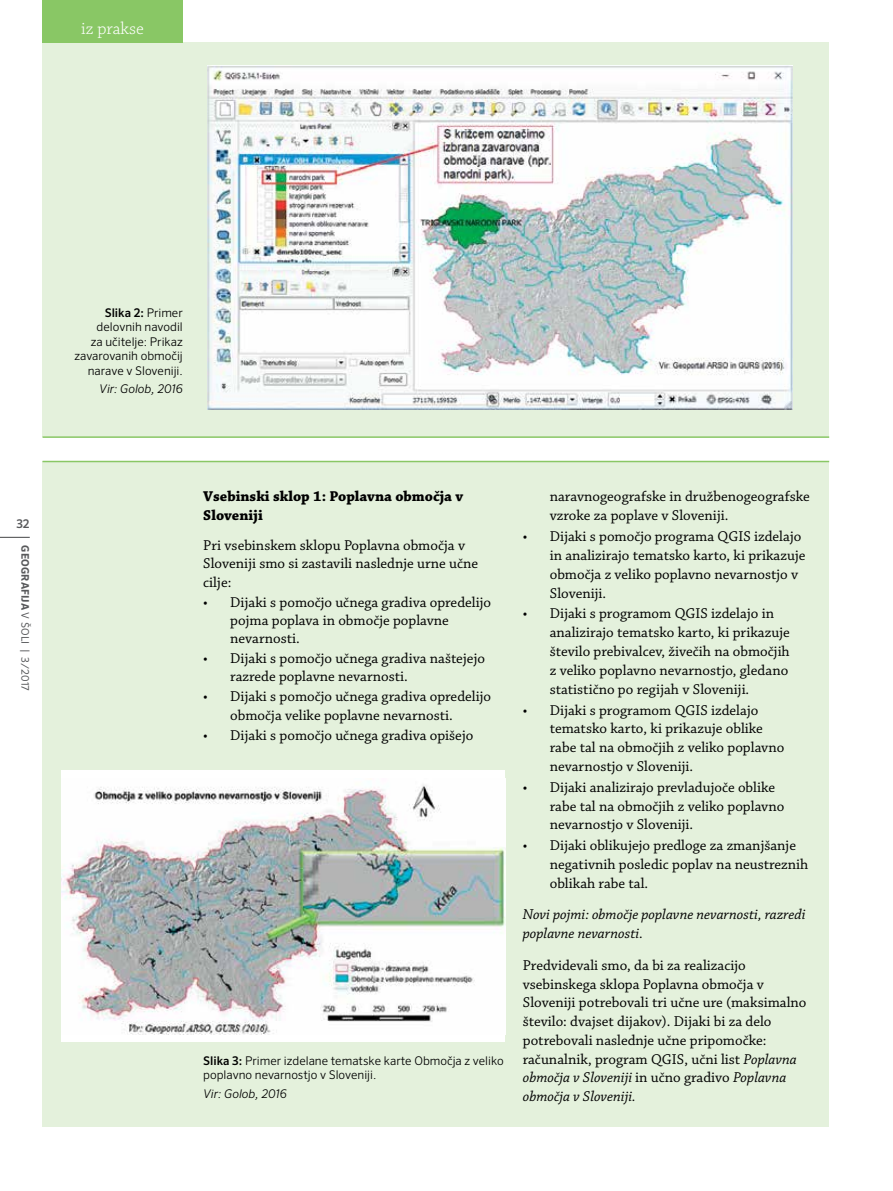
<style>
.page{position:relative;width:893px;height:1191px;background:#fff}
.page>*{position:absolute;margin:0;border:0;box-sizing:border-box;transform-origin:0 0}
.t1{font:300 18px "Chaparral Pro";color:#fff}
.t2{font:15px/18.8px "Chaparral Pro";color:#000}
.t3{font:italic 15px/18.8px "Chaparral Pro";color:#000}
.t4{font:700 15px/18px "Chaparral Pro";color:#000}
.t5{font:300 12px/14.4px "Sero Pro";color:#000}
.t6{font:italic 300 12px "Sero Pro";color:#000}
.t7{font:500 12px "Sero Pro";color:#58595b}
.t8{font:10.5px "Sero Pro";letter-spacing:.005em;color:#58595b}
.s1{font-weight:700}
.s2{font-weight:500}
.s3{font-style:italic}
</style>
<div class="page">
<div style="left:43px;top:461px;width:786px;height:666px;background:#e4f1dc"></div>
<div style="left:43px;top:43px;width:786px;height:394px;background:#e4f1dc"></div>
<hr style="left:43px;top:461px;width:786px;height:1px;background:#89c765">
<hr style="left:43px;top:436px;width:786px;height:2px;background:#89c765">
<img style="left:207px;top:66px;width:586px;height:343px">
<div style="left:61px;top:770px;width:444px;height:272px;background:#fff"></div>
<img style="left:61px;top:784px;width:444px;height:250px">
<hr style="left:0;top:537px;width:30px;height:1px;background:#58595b">
<div style="left:43px;top:0;width:140px;height:43px;background:#89c765"></div>
<p class="t1" style="left:81px;top:18px;width:64px">iz prakse</p>
<p class="t7" style="left:16px;top:516px;width:15px">32</p>
<p class="t8" style="left:32px;top:545px;width:147px;rotate:90deg"><span class="s1">Geografija</span> v šoli | 3/2017</p>
<p class="t5" style="left:74px;top:305px;width:110px;text-align:right"><span class="s2">Slika 2:</span> Primer delovnih navodil<br>za učitelje: Prikaz zavarovanih območij narave v Sloveniji.</p>
<p class="t6" style="left:99px;top:382px;width:85px">Vir: Golob, 2016</p>
<p class="t4" style="left:203px;top:488px;width:261px">Vsebinski sklop 1: Poplavna območja v<br>Sloveniji</p>
<p class="t2" style="left:203px;top:537px;width:276px;line-height:18.1px">Pri vsebinskem sklopu Poplavna območja v<br>Sloveniji smo si zastavili naslednje urne učne cilje:</p>
<p class="t2" style="left:230px;top:593px;width:262px;line-height:18.1px;text-indent:-27px">• Dijaki s pomočjo učnega gradiva opredelijo pojma poplava in območje poplavne nevarnosti.</p>
<p class="t2" style="left:230px;top:650px;width:256px;line-height:18px;text-indent:-27px">• Dijaki s pomočjo učnega gradiva naštejejo razrede poplavne nevarnosti.</p>
<p class="t2" style="left:230px;top:688px;width:262px;line-height:18px;text-indent:-27px">• Dijaki s pomočjo učnega gradiva opredelijo območja velike poplavne nevarnosti.</p>
<p class="t2" style="left:203px;top:726px;width:272px">• Dijaki s pomočjo učnega gradiva opišejo</p>
<p class="t5" style="left:203px;top:1053px;width:302px"><span class="s2">Slika 3:</span> Primer izdelane tematske karte Območja z veliko poplavno nevarnostjo v Sloveniji.</p>
<p class="t6" style="left:203px;top:1086px;width:85px">Vir: Golob, 2016</p>
<p class="t2" style="left:550px;top:488px;width:262px">naravnogeografske in družbenogeografske vzroke za poplave v Sloveniji.</p>
<p class="t2" style="left:523px;top:527px;width:214px">• Dijaki s pomočjo programa QGIS</p>
<p class="t2" style="left:550px;top:527px;width:257px;text-indent:204px">izdelajo in analizirajo tematsko karto, ki prikazuje območja z veliko poplavno nevarnostjo v<br>Sloveniji.</p>
<p class="t2" style="left:523px;top:605px;width:171px">• Dijaki s programom QGIS</p>
<p class="t2" style="left:550px;top:605px;width:242px;text-indent:161px">izdelajo in analizirajo tematsko karto, ki prikazuje število prebivalcev, živečih na območjih z veliko poplavno nevarnostjo, gledano statistično po regijah v Sloveniji.</p>
<p class="t2" style="left:523px;top:701px;width:171px">• Dijaki s programom QGIS</p>
<p class="t2" style="left:550px;top:701px;width:236px;text-indent:161px">izdelajo tematsko karto, ki prikazuje oblike rabe tal na območjih z veliko poplavno nevarnostjo v Sloveniji.</p>
<p class="t2" style="left:550px;top:778px;width:236px;text-indent:-27px">• Dijaki analizirajo prevladujoče oblike rabe tal na območjih z veliko poplavno nevarnostjo v Sloveniji.</p>
<p class="t2" style="left:550px;top:836px;width:260px;text-indent:-27px">• Dijaki oblikujejo predloge za zmanjšanje negativnih posledic poplav na neustreznih oblikah rabe tal.</p>
<p class="t3" style="left:523px;top:906px;width:284px">Novi pojmi: območje poplavne nevarnosti, razredi poplavne nevarnosti.</p>
<p class="t2" style="left:523px;top:956px;width:285px">Predvidevali smo, da bi za realizacijo vsebinskega sklopa Poplavna območja v Sloveniji potrebovali tri učne ure (maksimalno število: dvajset dijakov). Dijaki bi za delo potrebovali naslednje učne pripomočke: računalnik, program QGIS , učni list <span class="s3">Poplavna območja v Sloveniji</span> in učno gradivo <span class="s3">Poplavna območja v Sloveniji.</span></p>
</div>
